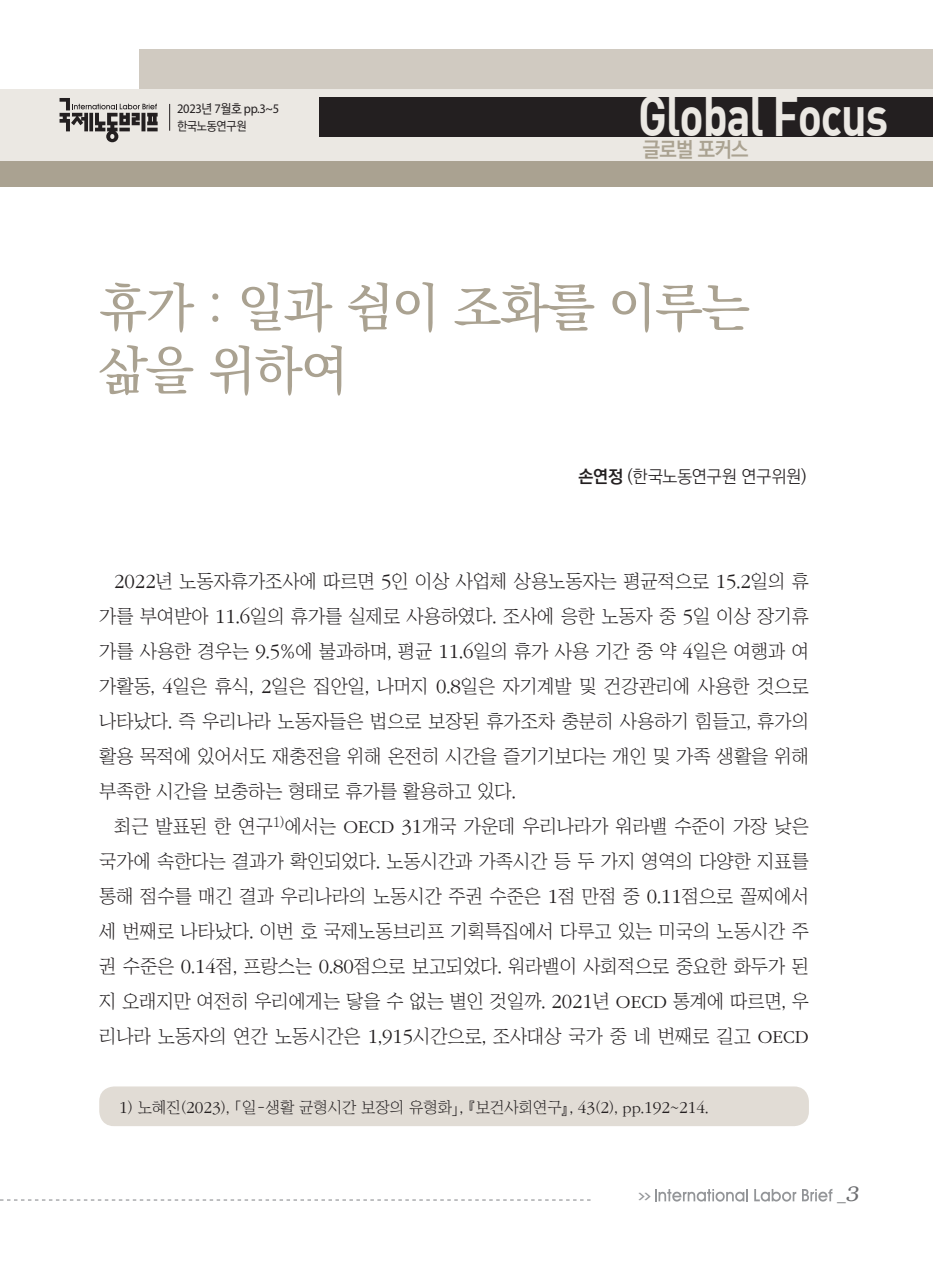
<style>
.page{position:relative;width:933px;height:1275px;background:#fff}
.page>*{position:absolute;margin:0;border:0;box-sizing:border-box;transform-origin:0 0}
.t1{font:56px "Dinbol";letter-spacing:-.025em;color:#ebe8e3;scale:.8 1}
.글로벌_포커스_제목{font:500 52.5px/63px "Ko Pub Batang";letter-spacing:-.02em;color:#aaa291}
.t2{font:700 21px "Ko Pub Dotum";letter-spacing:-.035em;color:#aaa291;scale:.95 1}
.본문{font:18.9px/35px "Chosunilbo NM";color:#231f20;text-align:justify}
.저자{font:300 17.5px "Ko Pub Dotum";letter-spacing:-.01em;color:#231f20}
.t3{font:17.5px "Helvetica";color:#6c6d70;scale:.9 1}
.각주{font:15.75px "Chosunilbo NM";color:#231f20}
.머리__페이지{font:13.12px "Myriad Pro";letter-spacing:-.025em;color:#231f20;scale:.95 1}
.머리__페이지-2{font:500 12.25px "Ko Pub Dotum";letter-spacing:-.025em;color:#231f20;scale:.95 1}
.t4{font:700 7.88px "Ko Pub Dotum";color:#939598;scale:2 1}
.s1{font-family:"Ko Pub Dotum";font-weight:500}
.s2{font-weight:700}
.s3{font-family:"ITC Garamond Std";font-weight:300;font-size:20.82px}
.s4{font-family:"ITC Garamond Std";font-weight:300}
.s5{font-family:"ITC Garamond Std";font-weight:300;font-size:17.32px}
.s6{font-family:"Bookman";font-weight:300;font-style:italic;font-size:21px}
</style>
<div class="page">
<svg style="left:0;top:1199px;width:590px;height:1px"></svg>
<svg style="left:655px;top:1189px;width:93px;height:13px"></svg>
<svg style="left:754px;top:1189px;width:42px;height:13px"></svg>
<svg style="left:802px;top:1189px;width:30px;height:12px"></svg>
<div style="left:139px;top:50px;width:794px;height:49px;background:#d0cac1"></div>
<div style="left:0;top:89px;width:933px;height:76px;background:#ebe8e3"></div>
<div style="left:319px;top:97px;width:614px;height:39px;background:#231f20"></div>
<div style="left:0;top:161px;width:933px;height:26px;background:#aaa291"></div>
<div style="left:99px;top:1086px;width:710px;height:40px;background:#e1dcd5;border-radius:15px"></div>
<svg style="left:169px;top:104px;width:1px;height:27px"></svg>
<svg style="left:60px;top:98px;width:98px;height:44px"></svg>
<p class="머리__페이지" style="left:177px;top:101px;width:109px">2023<span class="s1">년</span> 7<span class="s1">월호</span> pp.3~5</p>
<p class="머리__페이지-2" style="left:177px;top:120px;width:74px">한국노동연구원</p>
<h1 class="t1" style="left:638px;top:80px;width:314px">Global Focus</h1>
<p class="t2" style="left:642px;top:139px;width:113px">글로벌 포커스</p>
<p class="글로벌_포커스_제목" style="left:99px;top:278px;width:652px">휴가 : 일과 쉼이 조화를 이루는 삶을 위하여</p>
<p class="저자" style="left:578px;top:468px;width:229px"><span class="s2">손연정</span> (한국노동연구원 연구위원)</p>
<p class="본문" style="left:99px;top:564px;width:711px;text-indent:15px"><span class="s3">2022</span>년 노동자휴가조사에 따르면 <span class="s3">5</span>인 이상 사업체 상용노동자는 평균적으로 <span class="s3">15</span>.<span class="s3">2</span>일의 휴 가를 부여받아 <span class="s3">11</span>.<span class="s3">6</span>일의 휴가를 실제로 사용하였다. 조사에 응한 노동자 중 <span class="s3">5</span>일 이상 장기휴 가를 사용한 경우는 <span class="s3">9</span>.<span class="s3">5</span>%에 불과하며, 평균 <span class="s3">11</span>.<span class="s3">6</span>일의 휴가 사용 기간 중 약 <span class="s3">4</span>일은 여행과 여 가활동, <span class="s3">4</span>일은 휴식, <span class="s3">2</span>일은 집안일, 나머지 <span class="s3">0</span>.<span class="s3">8</span>일은 자기계발 및 건강관리에 사용한 것으로 나타났다. 즉 우리나라 노동자들은 법으로 보장된 휴가조차 충분히 사용하기 힘들고, 휴가의 활용 목적에 있어서도 재충전을 위해 온전히 시간을 즐기기보다는 개인 및 가족 생활을 위해 부족한 시간을 보충하는 형태로 휴가를 활용하고 있다.</p>
<p class="본문" style="left:99px;top:809px;width:711px;text-indent:15px">최근 발표된 한 연구<sup>1)</sup>에서는 <span class="s4">OECD</span> <span class="s3">31</span>개국 가운데 우리나라가 워라밸 수준이 가장 낮은 국가에 속한다는 결과가 확인되었다. 노동시간과 가족시간 등 두 가지 영역의 다양한 지표를 통해 점수를 매긴 결과 우리나라의 노동시간 주권 수준은 <span class="s3">1</span>점 만점 중 <span class="s3">0</span>.<span class="s3">11</span>점으로 꼴찌에서 세 번째로 나타났다. 이번 호 국제노동브리프 기획특집에서 다루고 있는 미국의 노동시간 주 권 수준은 <span class="s3">0</span>.<span class="s3">14</span>점, 프랑스는 <span class="s3">0</span>.<span class="s3">80</span>점으로 보고되었다. 워라밸이 사회적으로 중요한 화두가 된 지 오래지만 여전히 우리에게는 닿을 수 없는 별인 것일까. <span class="s3">2021</span>년 <span class="s4">OECD</span> 통계에 따르면, 우 리나라 노동자의 연간 노동시간은 <span class="s3">1</span>,<span class="s3">915</span>시간으로, 조사대상 국가 중 네 번째로 길고 <span class="s4">OECD</span></p>
<p class="각주" style="left:119px;top:1099px;width:591px"><span class="s5">1</span>) 노혜진(<span class="s5">2023</span>), 「일-생활 균형시간 보장의 유형화」, 『보건사회연구』, <span class="s5">43</span>(<span class="s5">2</span>), <span class="s4">pp</span>.<span class="s5">192</span>~<span class="s5">214</span>.</p>
<p class="t4" style="left:638px;top:1192px;width:8px">&gt;&gt;</p>
<p class="t3" style="left:837px;top:1184px;width:25px">_<span class="s6">3</span></p>
</div>
